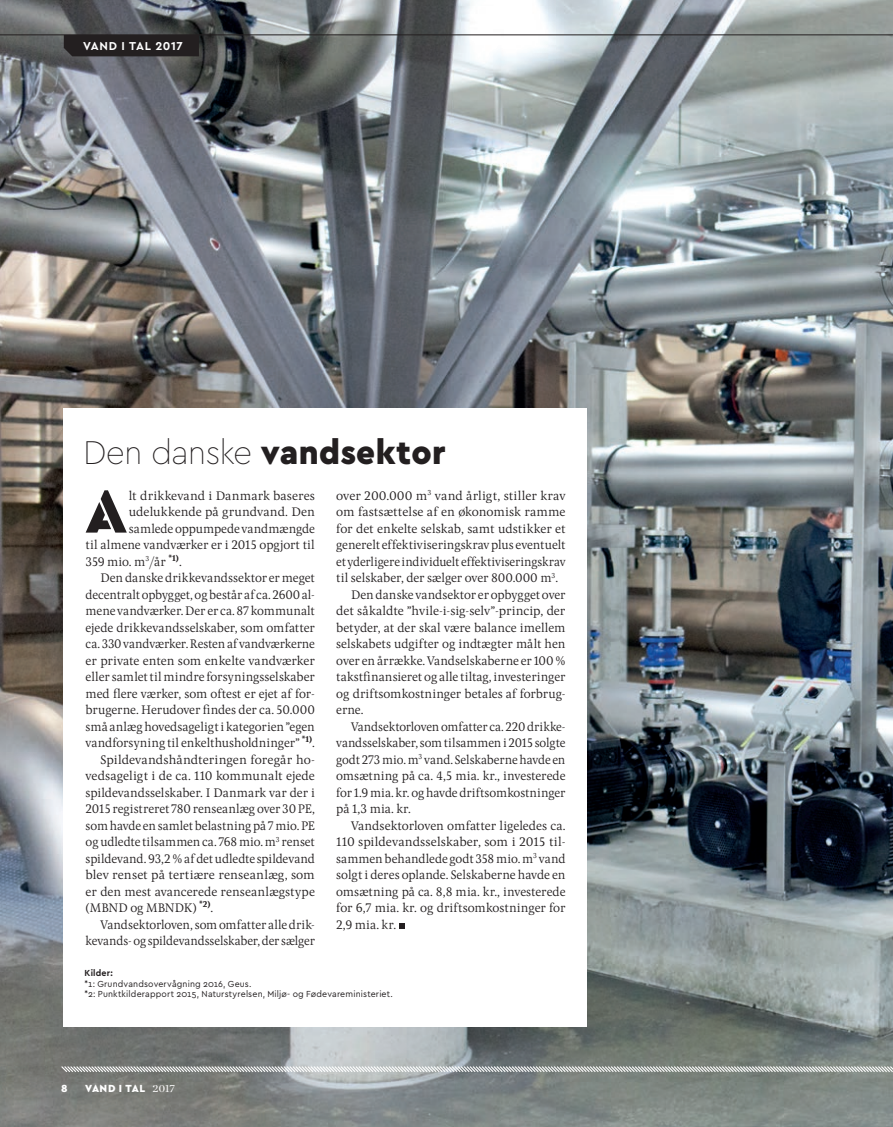
<style>
.page{position:relative;width:893px;height:1127px;background:#fff}
.page>*{position:absolute;margin:0;border:0;box-sizing:border-box;transform-origin:0 0}
.t1{font:900 62.85px "Cera Stencil PRO";color:#231f20}
.t2{font:900 34.5px "Cera PRO";letter-spacing:.015em;color:#231f20}
.t3{font:300 12.9px "Pona";letter-spacing:-.005em;color:#231f20}
.t4{font:700 12px "Cera PRO";letter-spacing:.045em;color:#fff}
.t5{font:900 10.8px "Cera PRO";letter-spacing:.045em;color:#fff}
.t6{font:9.15px/10.5px "Cera PRO";letter-spacing:.015em;color:#231f20;scale:.96 1}
.t7{font:700 9.15px "Cera PRO";letter-spacing:.02em;color:#231f20;scale:.96 1}
.s1{font-weight:100}
.s2{font-family:"Chronicle Deck";font-weight:400}
</style>
<div class="page">
<img style="left:0;top:0;width:893px;height:1127px">
<div style="left:64px;top:409px;width:523px;height:618px;background:#fff"></div>
<div style="left:64px;top:35px;width:135px;height:21px;background:#231f20"></div>
<svg style="left:399px;top:923px;width:6px;height:6px"></svg>
<hr style="left:0;top:34px;width:893px;height:1px;background:#231f20">
<svg style="left:60px;top:1065px;width:833px;height:8px"></svg>
<p class="t4" style="left:83px;top:38px;width:101px">VAND I TAL 2017</p>
<h2 class="t2" style="left:83px;top:429px;width:364px"><span class="s1">Den danske</span> vandsektor</h2>
<h1 class="t1" style="left:86px;top:470px;width:43px">A</h1>
<p class="t3" style="left:129px;top:487px;width:188px">lt drikkevand i Danmark baseres</p>
<p class="t3" style="left:336px;top:487px;width:231px">over 200.000 m<sup>3</sup> vand årligt, stiller krav</p>
<p class="t3" style="left:336px;top:503px;width:231px">om fastsættelse af en økonomisk ramme</p>
<p class="t3" style="left:336px;top:520px;width:231px">for det enkelte selskab, samt udstikker et</p>
<p class="t3" style="left:336px;top:536px;width:231px">generelt effektiviseringskrav plus eventuelt</p>
<p class="t3" style="left:336px;top:553px;width:231px">et yderligere individuelt effektiviseringskrav</p>
<p class="t3" style="left:336px;top:569px;width:224px">til selskaber, der sælger over 800.000 m<sup>3</sup>.</p>
<p class="t3" style="left:351px;top:586px;width:216px">Den danske vandsektor er opbygget over</p>
<p class="t3" style="left:336px;top:602px;width:231px">det såkaldte ”hvile-i-sig-selv”-princip, der</p>
<p class="t3" style="left:336px;top:619px;width:231px">betyder, at der skal være balance imellem</p>
<p class="t3" style="left:336px;top:635px;width:231px">selskabets udgifter og indtægter målt hen</p>
<p class="t3" style="left:336px;top:652px;width:231px">over en årrække. Vandselskaberne er 100%</p>
<p class="t3" style="left:336px;top:668px;width:231px">takstfinansieret og alle tiltag, investeringer</p>
<p class="t3" style="left:336px;top:685px;width:229px">og driftsomkostninger betales af forbrug-</p>
<p class="t3" style="left:336px;top:701px;width:29px">erne.</p>
<p class="t3" style="left:351px;top:718px;width:216px">Vandsektorloven omfatter ca. 220 drikke-</p>
<p class="t3" style="left:336px;top:734px;width:231px">vandsselskaber, som tilsammen i 2015 solgte</p>
<p class="t3" style="left:336px;top:751px;width:231px">godt 273 mio. m<sup>3</sup> vand. Selskaberne havde en</p>
<p class="t3" style="left:336px;top:767px;width:231px">omsætning på ca. 4,5 mia. kr., investerede</p>
<p class="t3" style="left:336px;top:784px;width:231px">for 1.9 mia. kr. og havde driftsomkostninger</p>
<p class="t3" style="left:336px;top:800px;width:76px">på 1,3 mia. kr.</p>
<p class="t3" style="left:351px;top:817px;width:216px">Vandsektorloven omfatter ligeledes ca.</p>
<p class="t3" style="left:336px;top:833px;width:231px">110 spildevandsselskaber, som i 2015 til-</p>
<p class="t3" style="left:336px;top:850px;width:231px">sammen behandlede godt 358 mio. m<sup>3</sup> vand</p>
<p class="t3" style="left:336px;top:866px;width:231px">solgt i deres oplande. Selskaberne havde en</p>
<p class="t3" style="left:336px;top:883px;width:231px">omsætning på ca. 8,8 mia. kr., investerede</p>
<p class="t3" style="left:336px;top:899px;width:231px">for 6,7 mia. kr. og driftsomkostninger for</p>
<p class="t3" style="left:336px;top:916px;width:61px">2,9 mia. kr.</p>
<p class="t3" style="left:129px;top:503px;width:188px">udelukkende på grundvand. Den</p>
<p class="t3" style="left:129px;top:520px;width:188px">samlede oppumpede vandmængde</p>
<p class="t3" style="left:86px;top:536px;width:231px">til almene vandværker er i 2015 opgjort til</p>
<p class="t3" style="left:86px;top:553px;width:98px">359 mio. m<sup>3</sup>/år <sup>*1)</sup>.</p>
<p class="t3" style="left:101px;top:569px;width:216px">Den danske drikkevandssektor er meget</p>
<p class="t3" style="left:86px;top:586px;width:231px">decentralt opbygget, og består af ca. 2600 al-</p>
<p class="t3" style="left:86px;top:602px;width:231px">mene vandværker. Der er ca. 87 kommunalt</p>
<p class="t3" style="left:86px;top:619px;width:231px">ejede drikkevandsselskaber, som omfatter</p>
<p class="t3" style="left:86px;top:635px;width:231px">ca. 330 vandværker. Resten af vandværkerne</p>
<p class="t3" style="left:86px;top:652px;width:231px">er private enten som enkelte vandværker</p>
<p class="t3" style="left:86px;top:668px;width:231px">eller samlet til mindre forsyningsselskaber</p>
<p class="t3" style="left:86px;top:685px;width:231px">med flere værker, som oftest er ejet af for-</p>
<p class="t3" style="left:86px;top:701px;width:231px">brugerne. Herudover findes der ca. 50.000</p>
<p class="t3" style="left:86px;top:718px;width:231px">små anlæg hovedsageligt i kategorien ”egen</p>
<p class="t3" style="left:86px;top:734px;width:231px">vandforsyning til enkelthusholdninger” <sup>*1)</sup>.</p>
<p class="t3" style="left:101px;top:751px;width:216px">Spildevandshåndteringen foregår ho-</p>
<p class="t3" style="left:86px;top:767px;width:231px">vedsageligt i de ca. 110 kommunalt ejede</p>
<p class="t3" style="left:86px;top:784px;width:231px">spildevandsselskaber. I Danmark var der i</p>
<p class="t3" style="left:86px;top:800px;width:231px">2015 registreret 780 renseanlæg over 30 PE,</p>
<p class="t3" style="left:86px;top:817px;width:231px">som havde en samlet belastning på 7 mio. PE</p>
<p class="t3" style="left:86px;top:833px;width:231px">og udledte tilsammen ca. 768 mio. m<sup>3</sup> renset</p>
<p class="t3" style="left:86px;top:850px;width:231px">spildevand. 93,2% af det udledte spildevand</p>
<p class="t3" style="left:86px;top:866px;width:231px">blev renset på tertiære renseanlæg, som</p>
<p class="t3" style="left:86px;top:883px;width:231px">er den mest avancerede renseanlægstype</p>
<p class="t3" style="left:86px;top:899px;width:129px">(MBND og MBNDK) <sup>*2)</sup>.</p>
<p class="t3" style="left:101px;top:916px;width:216px">Vandsektorloven, som omfatter alle drik-</p>
<p class="t3" style="left:86px;top:932px;width:231px">kevands- og spildevandsselskaber, der sælger</p>
<p class="t7" style="left:85px;top:967px;width:31px">Kilder:</p>
<p class="t6" style="left:85px;top:978px;width:322px">*1: Grundvandsovervågning 2016, Geus.<br>*2: Punktkilderapport 2015, Naturstyrelsen, Miljø- og Fødevareministeriet.</p>
<p class="t5" style="left:61px;top:1081px;width:8px">8</p>
<p class="t5" style="left:85px;top:1081px;width:91px">VAND I TAL <span class="s2">2017</span></p>
</div>
